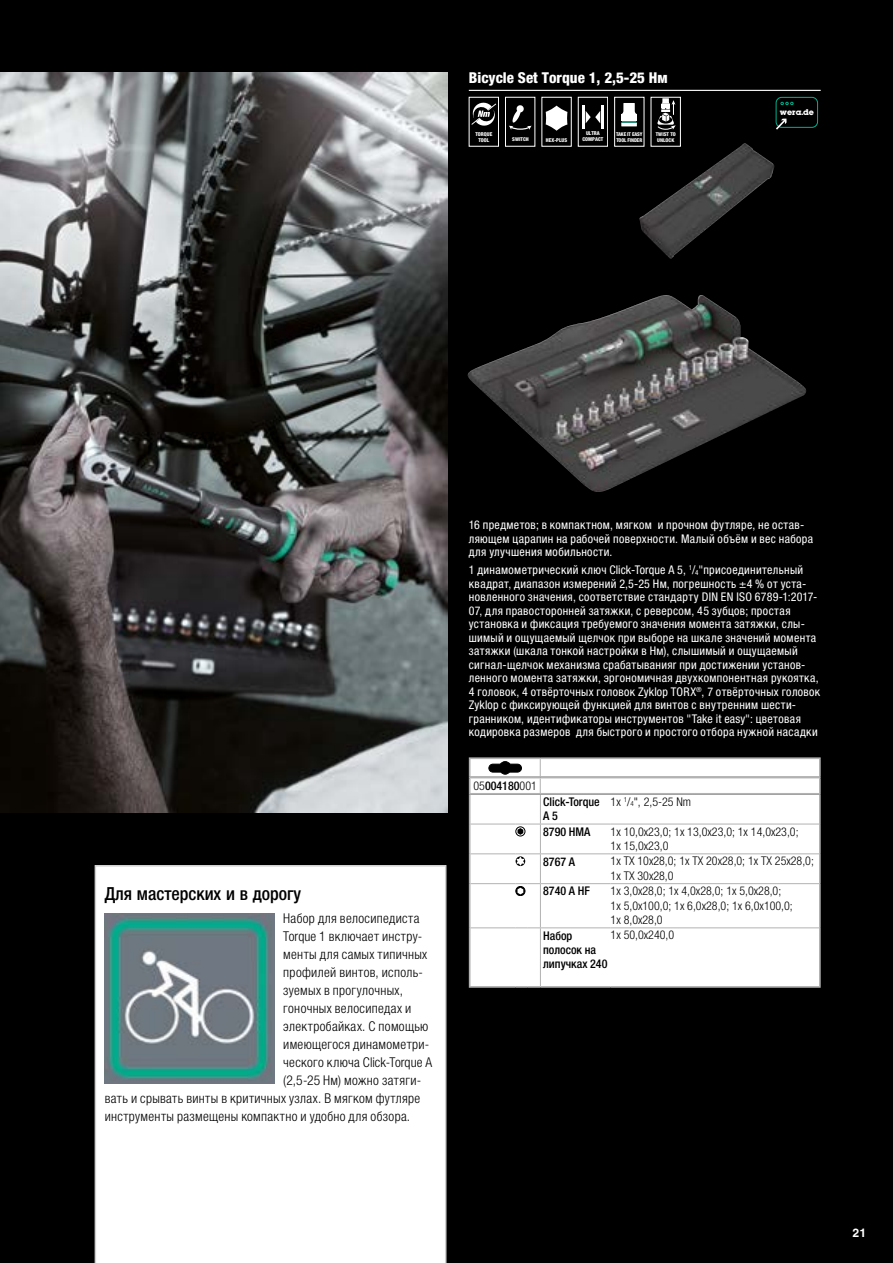
<style>
.page{position:relative;width:893px;height:1263px;background:#000}
.page>*{position:absolute;margin:0;border:0;box-sizing:border-box;transform-origin:0 0}
.t1{font:500 condensed 18px "Helvetica Neue LTW1 G";color:#000}
.t2{font:800 condensed 15px "Helvetica Neue LTW1 G";color:#fff}
.t3{font:300 condensed 13.5px "Helvetica Neue LTW1 G";letter-spacing:.025em;color:#000}
.t4{font:condensed 12px/13.5px "Helvetica Neue LTW1 G";letter-spacing:.03em;color:#fff}
.t5{font:300 condensed 12px/14.4px "Helvetica Neue LTW1 G";color:#000}
.t6{font:500 condensed 12px/14.4px "Helvetica Neue LTW1 G";color:#000}
.t7{font:700 12px "Helvetica World";color:#fff}
.t8{font:700 7.35px "Lubalin";color:#fff}
.t9{font:800 condensed 5.25px/6.1px "Helvetica Neue LT Std";color:#fff;text-align:center}
.t10{font:800 condensed 5.25px/6.1px "Helvetica Neue LT Std";letter-spacing:-.02em;color:#fff}
.s1{font-size:6.9px}
.s2{font-weight:300}
</style>
<div class="page">
<div style="left:95px;top:865px;width:351px;height:398px;background:#fff"></div>
<hr style="left:469px;top:757px;width:71px;height:2px;background:#b3b2b2">
<hr style="left:540px;top:757px;width:281px;height:2px;background:#b3b2b2">
<div style="left:505px;top:97px;width:30px;height:50px;border:1px solid #fff"></div>
<svg style="left:509px;top:105px;width:23px;height:25px"></svg>
<div style="left:469px;top:97px;width:30px;height:50px;border:1px solid #fff"></div>
<svg style="left:471px;top:102px;width:25px;height:24px"></svg>
<div style="left:542px;top:97px;width:30px;height:50px;border:1px solid #fff"></div>
<svg style="left:546px;top:106px;width:21px;height:25px"></svg>
<div style="left:578px;top:97px;width:30px;height:50px;border:1px solid #fff"></div>
<hr style="left:582px;top:105px;width:2px;height:24px;background:#fff">
<hr style="left:601px;top:105px;width:2px;height:24px;background:#fff">
<svg style="left:586px;top:111px;width:14px;height:12px"></svg>
<div style="left:614px;top:97px;width:30px;height:50px;border:1px solid #fff"></div>
<svg style="left:621px;top:103px;width:16px;height:11px"></svg>
<svg style="left:621px;top:120px;width:16px;height:6px"></svg>
<div style="left:621px;top:114px;width:16px;height:6px;background:#fff"></div>
<div style="left:651px;top:97px;width:30px;height:50px;border:1px solid #fff"></div>
<svg style="left:657px;top:98px;width:19px;height:32px"></svg>
<img style="left:468px;top:295px;width:338px;height:197px">
<img style="left:639px;top:143px;width:135px;height:116px">
<img style="left:0;top:72px;width:448px;height:740px">
<img style="left:105px;top:913px;width:170px;height:170px">
<hr style="left:469px;top:90px;width:352px;height:1px;background:#fff">
<div style="left:470px;top:896px;width:349px;height:90px;background:#fff"></div>
<hr style="left:469px;top:884px;width:1px;height:44px;background:#b3b2b2">
<hr style="left:540px;top:884px;width:1px;height:43px;background:#b3b2b2">
<hr style="left:819px;top:884px;width:2px;height:44px;background:#b3b2b2">
<hr style="left:469px;top:928px;width:1px;height:58px;background:#b3b2b2">
<hr style="left:540px;top:928px;width:1px;height:58px;background:#b3b2b2">
<hr style="left:819px;top:928px;width:2px;height:58px;background:#b3b2b2">
<hr style="left:470px;top:927px;width:46px;height:1px;background:#b3b2b2">
<svg style="left:516px;top:927px;width:24px;height:1px"></svg>
<hr style="left:540px;top:927px;width:70px;height:1px;background:#b3b2b2">
<hr style="left:610px;top:927px;width:209px;height:1px;background:#b3b2b2">
<hr style="left:469px;top:986px;width:47px;height:2px;background:#b3b2b2">
<svg style="left:516px;top:986px;width:24px;height:2px"></svg>
<hr style="left:540px;top:986px;width:70px;height:2px;background:#b3b2b2">
<hr style="left:610px;top:986px;width:211px;height:2px;background:#b3b2b2">
<svg style="left:469px;top:758px;width:352px;height:138px;background:#f6f6f6"></svg>
<svg style="left:776px;top:97px;width:42px;height:33px"></svg>
<p class="t2" style="left:469px;top:68px;width:200px">Bicycle Set Torque 1, 2,5-25 Нм</p>
<p class="t9" style="left:475px;top:131px;width:18px">TORQUE<br>TOOL</p>
<p class="t9" style="left:546px;top:137px;width:23px">HEX-PLUS</p>
<p class="t9" style="left:582px;top:130px;width:22px">ULTRA<br>COMPACT</p>
<p class="t10" style="left:616px;top:131px;width:28px">TAKE IT EASY<br>TOOL FINDER</p>
<p class="t9" style="left:656px;top:131px;width:21px;text-align:left">TWIST TO<br>UNLOCK</p>
<p class="t9" style="left:512px;top:136px;width:18px">SWITCH</p>
<p class="t8" style="left:780px;top:107px;width:36px">wera.de</p>
<h1 class="t1" style="left:105px;top:883px;width:198px">Для мастерских и в дорогу</h1>
<p class="t3" style="left:283px;top:910px;width:138px">Набор для велосипедиста</p>
<p class="t3" style="left:283px;top:928px;width:140px">Torque 1 включает инстру-</p>
<p class="t3" style="left:283px;top:946px;width:145px">менты для самых типичных</p>
<p class="t3" style="left:283px;top:964px;width:141px">профилей винтов, исполь-</p>
<p class="t3" style="left:283px;top:982px;width:121px">зуемых в прогулочных,</p>
<p class="t3" style="left:283px;top:1000px;width:130px">гоночных велосипедах и</p>
<p class="t3" style="left:283px;top:1018px;width:147px">электробайках. С помощью</p>
<p class="t3" style="left:283px;top:1036px;width:148px">имеющегося динамометри-</p>
<p class="t3" style="left:283px;top:1054px;width:150px">ческого ключа Click-Torque A</p>
<p class="t3" style="left:283px;top:1072px;width:139px">(2,5-25 Нм) можно затяги-</p>
<p class="t3" style="left:105px;top:1090px;width:317px">вать и срывать винты в критичных узлах. В мягком футляре</p>
<p class="t3" style="left:105px;top:1108px;width:307px">инструменты размещены компактно и удобно для обзора.</p>
<p class="t4" style="left:469px;top:518px;width:346px">16 предметов; в компактном, мягком и прочном футляре, не остав&shy;ляющем царапин на рабочей поверхности. Малый объём и вес набора для улучшения мобильности.</p>
<p class="t4" style="left:469px;top:563px;width:353px">1 динамометрический ключ Click-Torque A 5, <sup>1</sup>/<span class="s1">4</span>"присоединительный квадрат, диапазон измерений 2,5-25 Нм, погрешность ±4 % от уста&shy;новленного значения, соответствие стандарту DIN EN ISO 6789-1:2017- 07, для правосторонней затяжки, с реверсом, 45 зубцов; простая установка и фиксация требуемого значения момента затяжки, слы&shy;шимый и ощущаемый щелчок при выборе на шкале значений момента затяжки (шкала тонкой настройки в Нм), слышимый и ощущаемый сигнал-щелчок механизма срабатыванияr при достижении установ&shy;ленного момента затяжки, эргономичная двухкомпонентная рукоятка, 4 головок, 4 отвёрточных головок Zyklop TORX<sup>®</sup>, 7 отвёрточных головок Zyklop с фиксирующей функцией для винтов с внутренним шести&shy;гранником, идентификаторы инструментов "Take it easy": цветовая кодировка размеров для быстрого и простого отбора нужной насадки</p>
<p class="t6" style="left:473px;top:778px;width:65px"><span class="s2">05</span>004180<span class="s2">001</span></p>
<p class="t6" style="left:543px;top:794px;width:58px">Click-Torque<br>A5</p>
<p class="t5" style="left:611px;top:794px;width:82px">1x <sup>1</sup>/<span class="s1">4</span>", 2,5-25 Nm</p>
<p class="t6" style="left:543px;top:824px;width:49px">8790 HMA</p>
<p class="t5" style="left:611px;top:824px;width:189px">1x 10,0x23,0; 1x 13,0x23,0; 1x 14,0x23,0;<br>1x 15,0x23,0</p>
<p class="t6" style="left:543px;top:854px;width:33px">8767 A</p>
<p class="t5" style="left:611px;top:854px;width:205px">1x TX 10x28,0; 1x TX 20x28,0; 1x TX 25x28,0;<br>1x TX 30x28,0</p>
<p class="t6" style="left:543px;top:884px;width:48px">8740 A HF</p>
<p class="t5" style="left:611px;top:884px;width:184px">1x 3,0x28,0; 1x 4,0x28,0; 1x 5,0x28,0;<br>1x 5,0x100,0; 1x 6,0x28,0; 1x 6,0x100,0;<br>1x 8,0x28,0</p>
<p class="t6" style="left:543px;top:928px;width:66px">Набор полосок на липучках 240</p>
<p class="t5" style="left:611px;top:928px;width:65px">1x 50,0x240,0</p>
<p class="t7" style="left:853px;top:1225px;width:15px">21</p>
</div>
